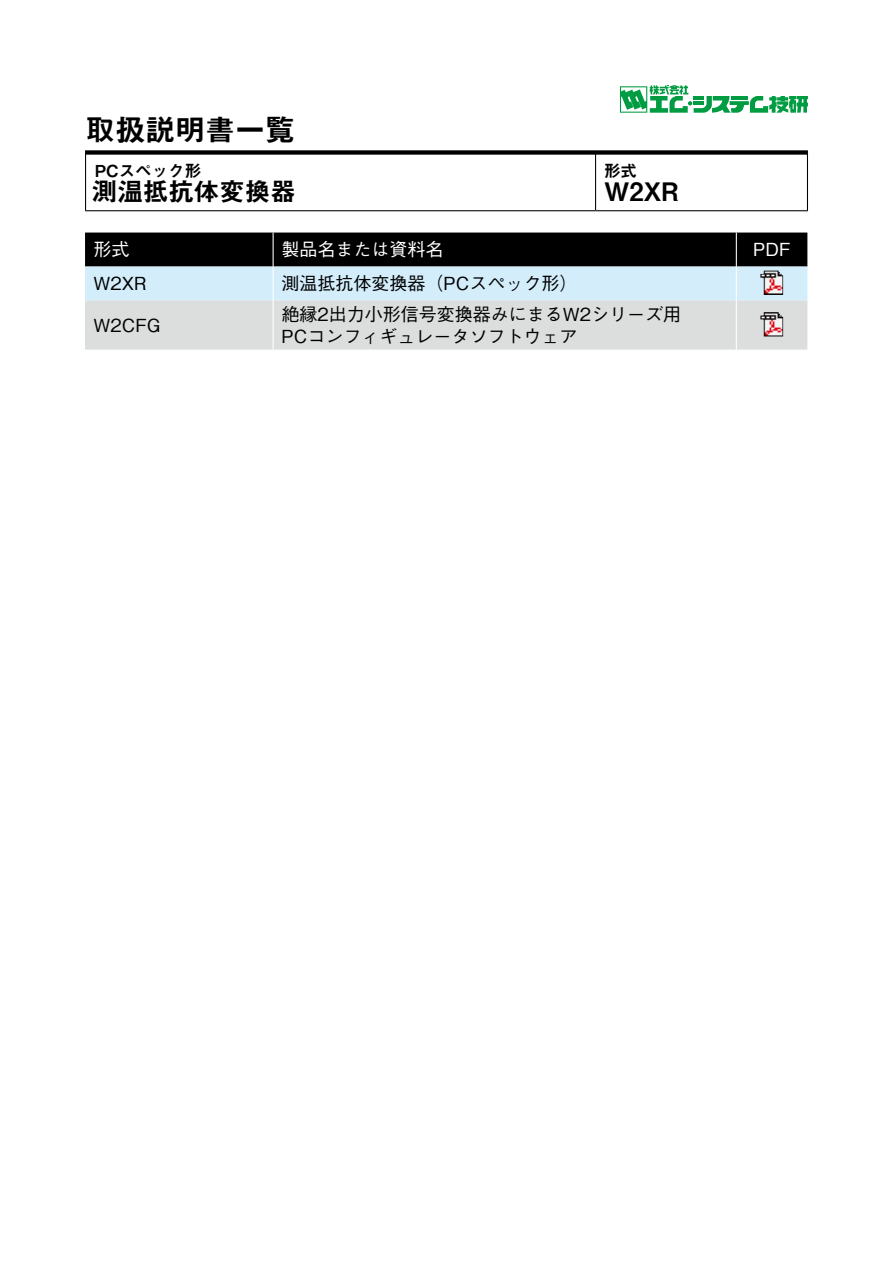
<style>
.page{position:relative;width:893px;height:1263px;background:#fff}
.page>*{position:absolute;margin:0;border:0;box-sizing:border-box;transform-origin:0 0}
.t1{font:30px "Midashi Go Pro MB31";color:#000}
.t2{font:25.5px "Midashi Go Pro MB31";color:#000}
.t3{font:500 18px "Gothic BBB Pro";color:#000}
.t4{font:500 18px "Gothic BBB Pro";color:#fff}
.t5{font:16.5px "Midashi Go Pro MB31";color:#000}
</style>
<div class="page">
<div style="left:85px;top:150px;width:723px;height:5px;background:#000"></div>
<svg style="left:620px;top:85px;width:188px;height:28px"></svg>
<hr style="left:595px;top:154px;width:1px;height:56px;background:#000">
<hr style="left:85px;top:154px;width:1px;height:56px;background:#000">
<hr style="left:807px;top:154px;width:1px;height:56px;background:#000">
<hr style="left:85px;top:210px;width:511px;height:1px;background:#000">
<hr style="left:596px;top:210px;width:212px;height:1px;background:#000">
<svg style="left:85px;top:233px;width:722px;height:117px;background:#9aa2a6"></svg>
<hr style="left:273px;top:233px;width:1px;height:34px;background:#fff">
<hr style="left:736px;top:233px;width:1px;height:34px;background:#fff">
<hr style="left:273px;top:267px;width:1px;height:34px;background:#fff">
<hr style="left:736px;top:267px;width:1px;height:34px;background:#fff">
<hr style="left:273px;top:301px;width:1px;height:49px;background:#fff">
<hr style="left:736px;top:301px;width:1px;height:49px;background:#fff">
<img style="left:761px;top:271px;width:22px;height:24px">
<img style="left:761px;top:312px;width:22px;height:24px">
<h1 class="t1" style="left:85px;top:106px;width:211px">取扱説明書一覧</h1>
<p class="t5" style="left:95px;top:157px;width:108px">PCスペック形</p>
<h2 class="t2" style="left:92px;top:171px;width:205px">測温抵抗体変換器</h2>
<p class="t4" style="left:94px;top:235px;width:37px">形式</p>
<p class="t3" style="left:94px;top:269px;width:54px">W2XR</p>
<p class="t4" style="left:282px;top:235px;width:163px">製品名または資料名</p>
<p class="t3" style="left:282px;top:269px;width:297px">測温抵抗体変換器（PCスペック形(</p>
<p class="t5" style="left:604px;top:157px;width:34px">形式</p>
<h2 class="t2" style="left:604px;top:171px;width:76px">W2XR</h2>
<p class="t3" style="left:94px;top:311px;width:68px">W2CFG</p>
<p class="t3" style="left:282px;top:299px;width:401px">絶縁2出力小形信号変換器みにまるW2シリーズ用</p>
<p class="t3" style="left:282px;top:322px;width:297px">PCコンフィギュレータソフトウェア</p>
<p class="t4" style="left:753px;top:235px;width:39px">PDF</p>
</div>
